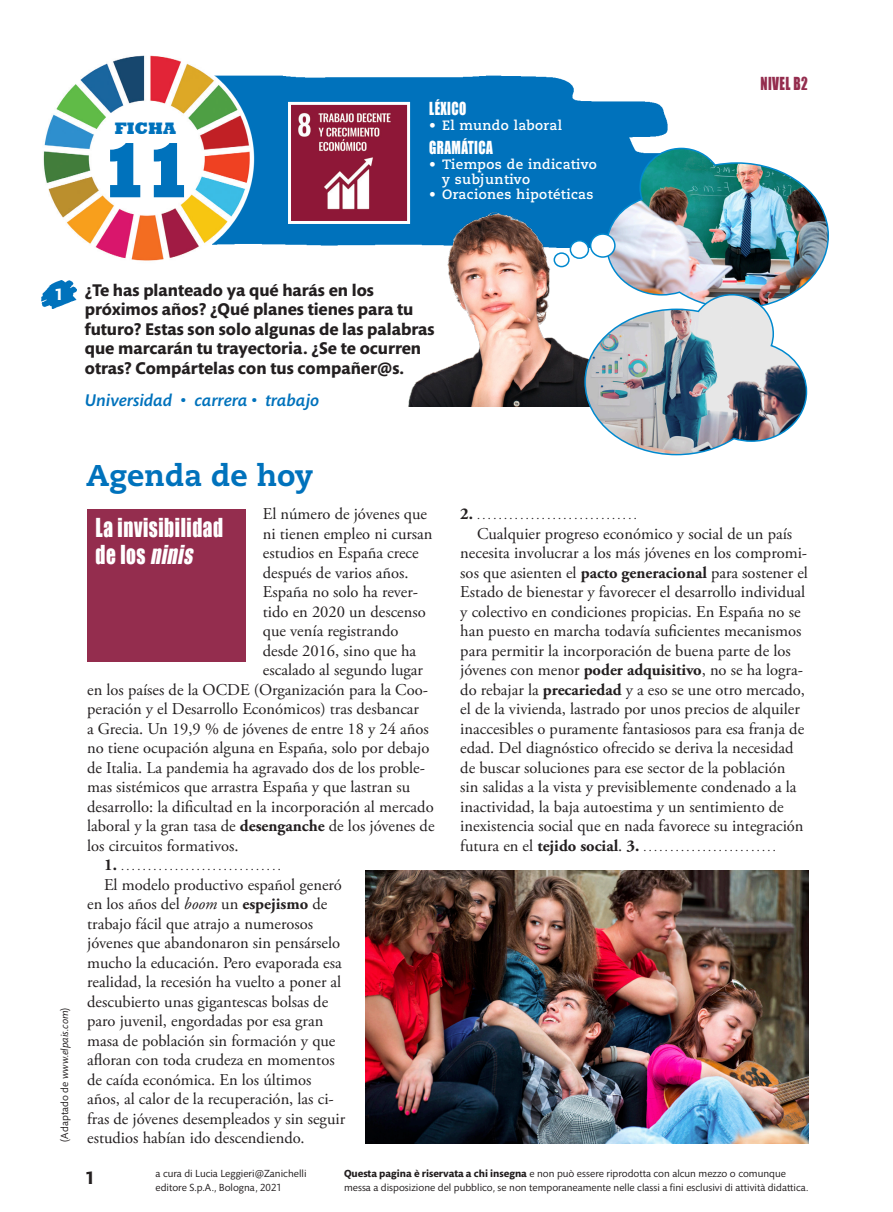
<style>
.page{position:relative;width:893px;height:1212px;background:#fff}
.page>*{position:absolute;margin:0;border:0;box-sizing:border-box;transform-origin:0 0}
.t1{font:800 78.3px "Rockwell";color:#0072bc;scale:.95 1}
.titoli_paragrafo{font:800 30px "Caecilia LT Pro 85";color:#0072bc}
.titolo_lettura{font:24px/27px "Impact";letter-spacing:.03em;color:#fff;scale:.8 1}
.t2{font:700 18px "Mundo Sans Pro";color:#231f20}
.consegna{font:700 17.25px/19.5px "Mundo Sans Pro";color:#231f20}
.esempio_blu{font:italic 500 17.25px "Mundo Sans Pro";color:#0072bc}
.t3{font:800 16.95px "Rockwell";color:#0072bc}
.graziato_lettura_rie{font:16.5px/19.5px "Adobe Garamond Pro";color:#231f20}
.graziato_lettura{font:16.5px "Adobe Garamond Pro";color:#231f20}
.t4{font:16.5px "Impact";letter-spacing:.03em;color:#fff;scale:.8 1}
.t5{font:16.5px "Impact";letter-spacing:.03em;color:#942d4e;scale:.8 1}
.numeri_esercizi{font:700 16.5px "Mundo Sans Pro";color:#fff}
.t6{font:700 13.5px/15px "Caecilia LT Pro 75";letter-spacing:.03em;color:#fff}
.graziato_lettura_rie-2{font:12px "Adobe Garamond Pro";color:#231f20}
.t7{font:10.5px/13.5px "Mundo Sans Pro";color:#231f20}
.fonti{font:italic 10.5px "Mundo Sans Pro";color:#231f20}
.s1{font-style:normal}
.s2{font-weight:700}
.s3{font-weight:700;font-size:16.5px}
.s4{font-style:italic}
.s5{font-size:16.5px}
</style>
<div class="page">
<img style="left:265px;top:75px;width:403px;height:171px">
<img style="left:365px;top:206px;width:219px;height:200px">
<img style="left:43px;top:55px;width:222px;height:206px">
<img style="left:292px;top:106px;width:114px;height:114px">
<div style="left:288px;top:102px;width:122px;height:122px;border:3px solid #fff"></div>
<img style="left:42px;top:280px;width:35px;height:29px">
<div style="left:87px;top:509px;width:159px;height:152px;background:#942d4e"></div>
<img style="left:365px;top:871px;width:444px;height:273px">
<div style="left:570px;top:241px;width:18px;height:17px;background:#fff;border-radius:50%"></div>
<div style="left:570px;top:240px;width:19px;height:19px;border:2px solid #0089cf;border-radius:50%"></div>
<div style="left:554px;top:253px;width:15px;height:14px;background:#fff;border-radius:50%"></div>
<div style="left:554px;top:252px;width:16px;height:15px;border:2px solid #0089cf;border-radius:50%"></div>
<img style="left:584px;top:147px;width:245px;height:309px">
<p class="t3" style="left:115px;top:118px;width:63px">FICHA</p>
<p class="t1" style="left:99px;top:126px;width:101px">11</p>
<p class="t4" style="left:429px;top:96px;width:48px">LÉXICO</p>
<p class="t6" style="left:429px;top:118px;width:134px">• El mundo laboral</p>
<p class="t4" style="left:429px;top:134px;width:81px">GRAMÁTICA</p>
<p class="t6" style="left:442px;top:156px;width:156px;text-indent:-13px">• Tiempos de indicativo y subjuntivo</p>
<p class="t6" style="left:429px;top:186px;width:166px">• Oraciones hipotéticas</p>
<p class="t5" style="left:760px;top:70px;width:61px">NIVEL B2</p>
<p class="numeri_esercizi" style="left:55px;top:284px;width:11px">1</p>
<p class="consegna" style="left:85px;top:280px;width:351px">¿Te has planteado ya qué harás en los próximos años? ¿Qué planes tienes para tu futuro? Estas son solo algunas de las palabras que marcarán tu trayectoria. ¿Se te ocurren otras? Compártelas con tus compañer@s.</p>
<p class="esempio_blu" style="left:85px;top:390px;width:236px">Universidad • carrera • trabajo</p>
<p class="fonti" style="left:59px;top:1142px;width:136px;rotate:-90deg"><span class="s1">(Adaptado de</span> www.elpais.com<span class="s1">)</span></p>
<p class="titoli_paragrafo" style="left:86px;top:454px;width:228px">Agenda de hoy</p>
<p class="graziato_lettura" style="left:263px;top:504px;width:166px">El número de jóvenes que</p>
<p class="graziato_lettura" style="left:263px;top:523px;width:171px">ni tienen empleo ni cursan</p>
<p class="graziato_lettura" style="left:263px;top:543px;width:157px">estudios en España crece</p>
<p class="graziato_lettura" style="left:263px;top:562px;width:147px">después de varios años.</p>
<p class="graziato_lettura" style="left:263px;top:582px;width:157px">España no solo ha rever-</p>
<p class="graziato_lettura" style="left:263px;top:601px;width:164px">tido en 2020 un descenso</p>
<p class="graziato_lettura" style="left:263px;top:621px;width:137px">que venía registrando</p>
<p class="graziato_lettura" style="left:263px;top:640px;width:155px">desde 2016, sino que ha</p>
<p class="graziato_lettura" style="left:263px;top:660px;width:162px">escalado al segundo lugar</p>
<p class="graziato_lettura" style="left:87px;top:679px;width:342px">en los países de la OCDE (Organización para la Coo-</p>
<p class="graziato_lettura" style="left:87px;top:699px;width:333px">peración y el Desarrollo Económicos) tras desbancar</p>
<p class="graziato_lettura" style="left:87px;top:718px;width:343px">a Grecia. Un 19,9 % de jóvenes de entre 18 y 24 años</p>
<p class="graziato_lettura" style="left:87px;top:738px;width:344px">no tiene ocupación alguna en España, solo por debajo</p>
<p class="graziato_lettura" style="left:87px;top:757px;width:339px">de Italia. La pandemia ha agravado dos de los proble-</p>
<p class="graziato_lettura" style="left:87px;top:777px;width:325px">mas sistémicos que arrastra España y que lastran su</p>
<p class="graziato_lettura" style="left:87px;top:796px;width:348px">desarrollo: la dificultad en la incorporación al mercado</p>
<p class="graziato_lettura" style="left:87px;top:816px;width:349px">laboral y la gran tasa de <span class="s2">desenganche</span> de los jóvenes de</p>
<p class="graziato_lettura" style="left:87px;top:835px;width:153px">los circuitos formativos.</p>
<p class="graziato_lettura_rie-2" style="left:104px;top:859px;width:178px"><span class="s3">1.</span> ..............................</p>
<p class="graziato_lettura_rie" style="left:87px;top:875px;width:259px;text-indent:17px">El modelo productivo español generó en los años del <span class="s4">boom</span> un <span class="s2">espejismo</span> de trabajo fácil que atrajo a numerosos jóvenes que abandonaron sin pensárselo mucho la educación. Pero evaporada esa realidad, la recesión ha vuelto a poner al descubierto unas gigantescas bolsas de paro juvenil, engordadas por esa gran masa de población sin formación y que afloran con toda crudeza en momentos de caída económica. En los últimos años, al calor de la recuperación, las ci&shy;fras de jóvenes desempleados y sin seguir estudios habían ido descendiendo.</p>
<p class="titolo_lettura" style="left:95px;top:513px;width:161px">La invisibilidad d e l o s <span class="s4">NINIS</span></p>
<p class="graziato_lettura_rie-2" style="left:460px;top:508px;width:178px"><span class="s3">2.</span> ..............................</p>
<p class="graziato_lettura_rie" style="left:460px;top:524px;width:349px;text-indent:17px">Cualquier progreso económico y social de un país necesita involucrar a los más jóvenes en los compromi&shy;sos que asienten el <span class="s2">pacto generacional</span> para sostener el Estado de bienestar y favorecer el desarrollo individual y colectivo en condiciones propicias. En España no se han puesto en marcha todavía suficientes mecanismos para permitir la incorporación de buena parte de los jóvenes con menor <span class="s2">poder adquisitivo</span>, no se ha logra&shy;do rebajar la <span class="s2">precariedad</span> y a eso se une otro mercado, el de la vivienda, lastrado por unos precios de alquiler inaccesibles o puramente fantasiosos para esa franja de edad. Del diagnóstico ofrecido se deriva la necesidad de buscar soluciones para ese sector de la población<br>sin salidas a la vista y previsiblemente condenado a la inactividad, la baja autoestima y un sentimiento de inexistencia social que en nada favorece su integración</p>
<p class="graziato_lettura_rie-2" style="left:460px;top:840px;width:317px"><span class="s5">futura en el</span> <span class="s3">tejido social</span><span class="s5">.</span> <span class="s3">3.</span> .........................</p>
<p class="t2" style="left:85px;top:1167px;width:11px">1</p>
<p class="t7" style="left:156px;top:1167px;width:152px">a cura di Lucia Leggieri@Zanichelli editore S.p.A., Bologna, 2021</p>
<p class="t7" style="left:344px;top:1167px;width:466px"><span class="s2">Questa pagina è riservata a chi insegna</span> e non può essere riprodotta con alcun mezzo o comunque messa a disposizione del pubblico, se non temporaneamente nelle classi a fini esclusivi di attività didattica.</p>
</div>
